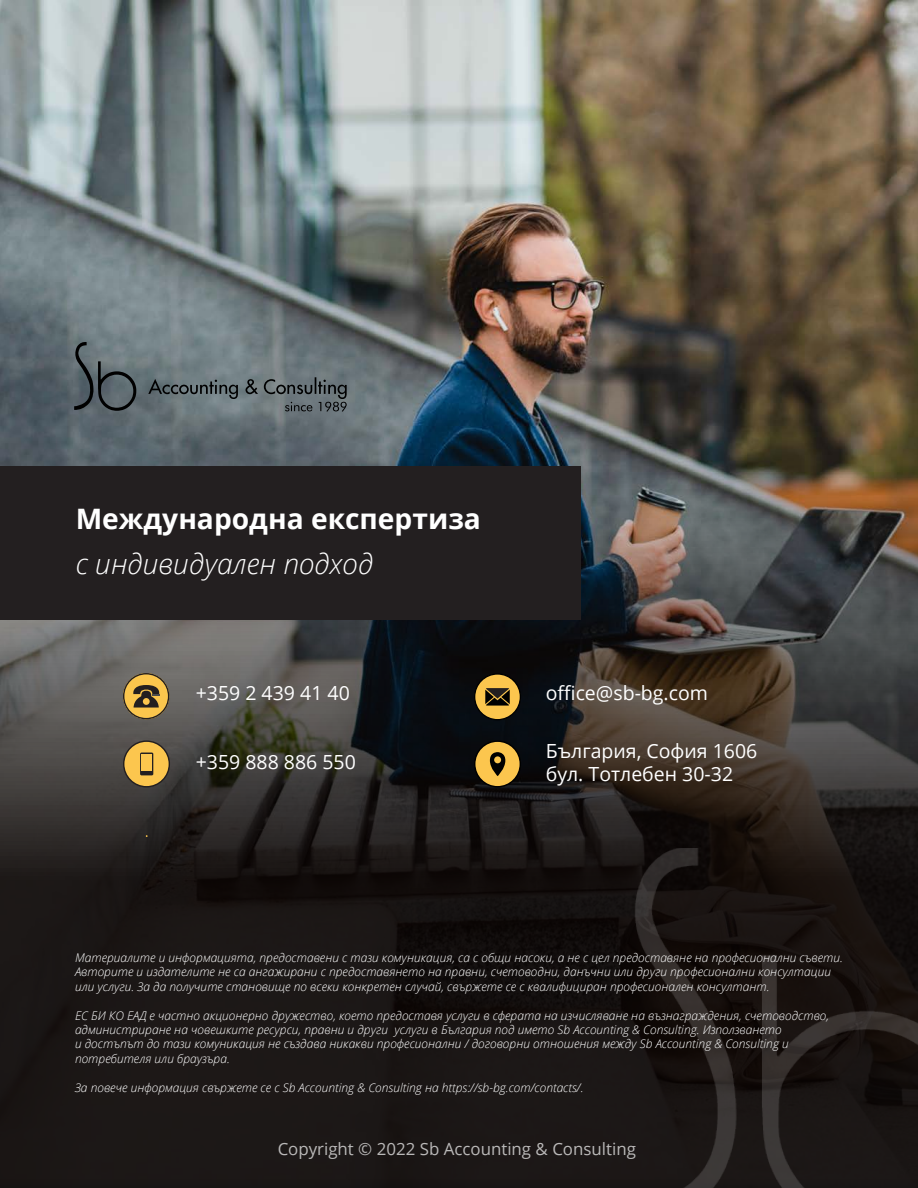
<style>
.page{position:relative;width:918px;height:1188px;background:#fff}
.page>*{position:absolute;margin:0;border:0;box-sizing:border-box;transform-origin:0 0}
.t1{font:700 28.2px "Open Sans";color:#fff}
.t2{font:italic 300 28.2px "Open Sans";color:#fff}
.t3{font:19.5px "Open Sans";color:#fff}
.t4{font:16.95px "Open Sans";color:#fff}
.t5{font:italic 300 12px/14.4px "Open Sans";color:#fff}
</style>
<div class="page">
<img style="left:0;top:0;width:918px;height:180px">
<div style="left:0;top:180px;width:918px;height:1008px;background:#231f20;opacity:.75"></div>
<img style="left:615px;top:848px;width:303px;height:340px">
<svg style="left:120px;top:670px;width:53px;height:53px;background:#947e4d"></svg>
<div style="left:141px;top:691px;width:10px;height:14px;background:#231f20;border-radius:50%"></div>
<div style="left:143px;top:698px;width:7px;height:7px;background:#fcc64e;border-radius:50%"></div>
<div style="left:124px;top:741px;width:45px;height:46px;background:#fcc64e;border-radius:50%"></div>
<div style="left:123px;top:740px;width:47px;height:47px;border:1px solid #231f20;border-radius:50%"></div>
<svg style="left:140px;top:753px;width:13px;height:22px"></svg>
<div style="left:142px;top:754px;width:10px;height:17px;background:#fcc64e"></div>
<div style="left:475px;top:741px;width:45px;height:46px;background:#fcc64e;border-radius:50%"></div>
<div style="left:474px;top:740px;width:47px;height:48px;border:1px solid #000;border-radius:50%"></div>
<svg style="left:490px;top:752px;width:15px;height:24px"></svg>
<div style="left:494px;top:756px;width:7px;height:7px;background:#fcc64e;border-radius:50%"></div>
<div style="left:475px;top:674px;width:45px;height:46px;background:#fcc64e;border-radius:50%"></div>
<div style="left:474px;top:673px;width:47px;height:47px;border:1px solid #000;border-radius:50%"></div>
<svg style="left:485px;top:688px;width:25px;height:18px"></svg>
<div style="left:0;top:466px;width:580px;height:153px;background:#231f20"></div>
<svg style="left:74px;top:342px;width:62px;height:69px;background:#545f63"></svg>
<svg style="left:148px;top:377px;width:199px;height:35px;background:#606a6e"></svg>
<p class="t1" style="left:76px;top:499px;width:407px">Международна експертиза</p>
<p class="t2" style="left:76px;top:544px;width:299px">с индивидуален подход</p>
<p class="t3" style="left:196px;top:680px;width:156px">+359 2 439 41 40</p>
<p class="t3" style="left:196px;top:749px;width:162px">+359 888 886 550</p>
<p class="t3" style="left:546px;top:680px;width:164px">office@sb-bg.com</p>
<p class="t3" style="left:546px;top:737px;width:213px">България, София 1606</p>
<p class="t3" style="left:546px;top:761px;width:189px">бул. Тотлебен 30-32</p>
<p class="t5" style="left:75px;top:950px;width:769px">Материалите и информацията, предоставени с тази комуникация, са с общи насоки, а не с цел предоставяне на професионални съвети.<br>Авторите и издателите не са ангажирани с предоставянето на правни, счетоводни, данъчни или други професионални консултации или услуги. За да получите становище по всеки конкретен случай, свържете се с квалифициран професионален консултант.</p>
<p class="t5" style="left:75px;top:1008px;width:756px">ЕС БИ КО ЕАД е частно акционерно дружество, което предоставя услуги в сферата на изчисляване на възнаграждения, счетоводство, администриране на човешките ресурси, правни и други услуги в България под името Sb Accounting &amp; Consulting. Използването<br>и достъпът до тази комуникация не създава никакви професионални / договорни отношения между Sb Accounting &amp; Consulting и потребителя или браузъра.</p>
<p class="t5" style="left:75px;top:1080px;width:510px">За повече информация свържете се с Sb Accounting &amp; Consulting на https://sb-bg.com/contacts/.</p>
<h3 class="t4" style="left:278px;top:1138px;width:360px">Copyright © 2022 Sb Accounting &amp; Consulting</h3>
</div>
